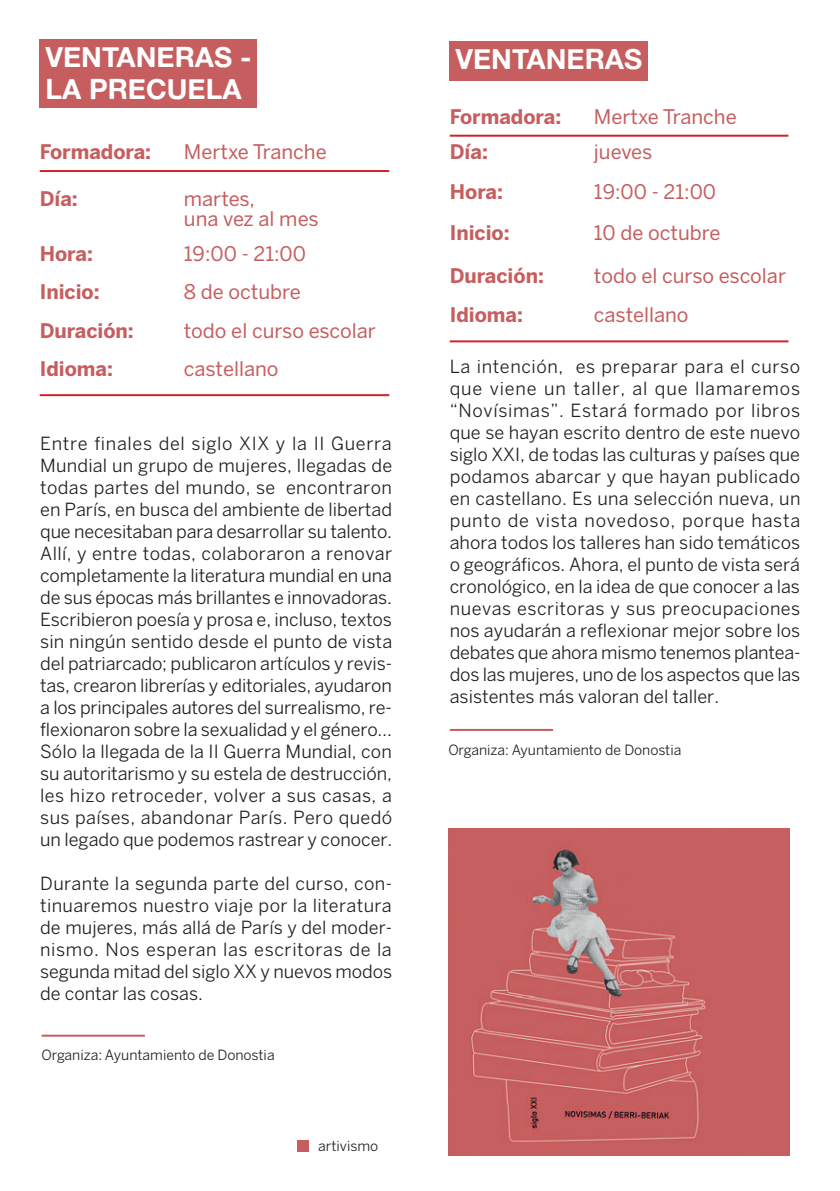
<style>
.page{position:relative;width:840px;height:1191px;background:#fff}
.page>*{position:absolute;margin:0;border:0;box-sizing:border-box;transform-origin:0 0}
.t1{font:28px "Alte Haas Grotesk Bold";color:#fff}
.t2{font:20px/20px "Benton Sans";color:#c65e5f}
.t3{font:700 20px "Benton Sans";color:#c65e5f}
.t4{font:18px/22px "Benton Sans";letter-spacing:-.005em;color:#231f20;text-align:justify}
.t5{font:14px "Benton Sans";color:#231f20}
</style>
<div class="page">
<div style="left:449px;top:41px;width:198px;height:39px;background:#c65e5f"></div>
<div style="left:40px;top:40px;width:217px;height:68px;background:#c65e5f"></div>
<hr style="left:449px;top:135px;width:339px;height:2px;background:#d1232a">
<hr style="left:40px;top:170px;width:349px;height:2px;background:#d1232a">
<hr style="left:449px;top:340px;width:339px;height:2px;background:#d1232a">
<hr style="left:40px;top:394px;width:349px;height:2px;background:#d1232a">
<hr style="left:449px;top:729px;width:103px;height:2px;background:#c65e5f">
<hr style="left:42px;top:1034px;width:103px;height:2px;background:#c65e5f">
<div style="left:297px;top:1140px;width:11px;height:11px;background:#c65e5f"></div>
<img style="left:448px;top:828px;width:340px;height:328px">
<h1 class="t1" style="left:45px;top:40px;width:207px">VENTANERAS -</h1>
<h1 class="t1" style="left:455px;top:41px;width:188px">VENTANERAS</h1>
<h1 class="t1" style="left:45px;top:72px;width:198px">LA PRECUELA</h1>
<p class="t3" style="left:40px;top:140px;width:113px">Formadora:</p>
<p class="t2" style="left:184px;top:142px;width:144px">Mertxe Tranche</p>
<p class="t3" style="left:40px;top:187px;width:40px">Día:</p>
<p class="t2" style="left:184px;top:189px;width:136px">martes,<br>una vez al mes</p>
<p class="t3" style="left:40px;top:241px;width:55px">Hora:</p>
<p class="t2" style="left:184px;top:243px;width:124px">19:00 - 21:00</p>
<p class="t3" style="left:40px;top:279px;width:61px">Inicio:</p>
<p class="t2" style="left:184px;top:281px;width:118px">8 de octubre</p>
<p class="t3" style="left:40px;top:318px;width:96px">Duración:</p>
<p class="t2" style="left:184px;top:320px;width:193px">todo el curso escolar</p>
<p class="t3" style="left:40px;top:357px;width:75px">Idioma:</p>
<p class="t2" style="left:184px;top:358px;width:96px">castellano</p>
<p class="t4" style="left:40px;top:432px;width:353px">Entre finales del siglo XIX y la II Guerra Mundial un grupo de mujeres, llegadas de todas partes del mundo, se encontraron en París, en busca del ambiente de libertad que necesitaban para desarrollar su talento.<br>Allí, y entre todas, colaboraron a renovar completamente la literatura mundial en una de sus épocas más brillantes e innovadoras.<br>Escribieron poesía y prosa e, incluso, textos sin ningún sentido desde el punto de vista del patriarcado; publicaron artículos y revis&shy;tas, crearon librerías y editoriales, ayudaron a los principales autores del surrealismo, re&shy;flexionaron sobre la sexualidad y el género… Sólo la llegada de la II Guerra Mundial, con su autoritarismo y su estela de destrucción, les hizo retroceder, volver a sus casas, a sus países, abandonar París. Pero quedó un legado que podemos rastrear y conocer.</p>
<p class="t4" style="left:40px;top:872px;width:353px">Durante la segunda parte del curso, con&shy;tinuaremos nuestro viaje por la literatura de mujeres, más allá de París y del moder&shy;nismo. Nos esperan las escritoras de la segunda mitad del siglo XX y nuevos modos de contar las cosas.</p>
<p class="t5" style="left:42px;top:1046px;width:234px">Organiza: Ayuntamiento de Donostia</p>
<p class="t5" style="left:318px;top:1137px;width:62px">artivismo</p>
<p class="t3" style="left:449px;top:105px;width:113px">Formadora:</p>
<p class="t2" style="left:593px;top:107px;width:144px">Mertxe Tranche</p>
<p class="t3" style="left:449px;top:140px;width:40px">Día:</p>
<p class="t2" style="left:593px;top:142px;width:60px">jueves</p>
<p class="t3" style="left:449px;top:180px;width:55px">Hora:</p>
<p class="t2" style="left:593px;top:182px;width:124px">19:00 - 21:00</p>
<p class="t3" style="left:449px;top:221px;width:61px">Inicio:</p>
<p class="t2" style="left:593px;top:223px;width:128px">10 de octubre</p>
<p class="t3" style="left:449px;top:264px;width:96px">Duración:</p>
<p class="t2" style="left:593px;top:265px;width:193px">todo el curso escolar</p>
<p class="t3" style="left:449px;top:303px;width:75px">Idioma:</p>
<p class="t2" style="left:593px;top:304px;width:96px">castellano</p>
<p class="t4" style="left:449px;top:355px;width:352px">La intención, es preparar para el curso que viene un taller, al que llamaremos “Novísimas”. Estará formado por libros que se hayan escrito dentro de este nuevo siglo XXI, de todas las culturas y países que podamos abarcar y que hayan publicado en castellano. Es una selección nueva, un punto de vista novedoso, porque hasta ahora todos los talleres han sido temáticos o geográficos. Ahora, el punto de vista será cronológico, en la idea de que conocer a las nuevas escritoras y sus preocupaciones nos ayudarán a reflexionar mejor sobre los debates que ahora mismo tenemos plantea&shy;dos las mujeres, uno de los aspectos que las asistentes más valoran del taller.</p>
<p class="t5" style="left:448px;top:741px;width:234px">Organiza: Ayuntamiento de Donostia</p>
</div>
